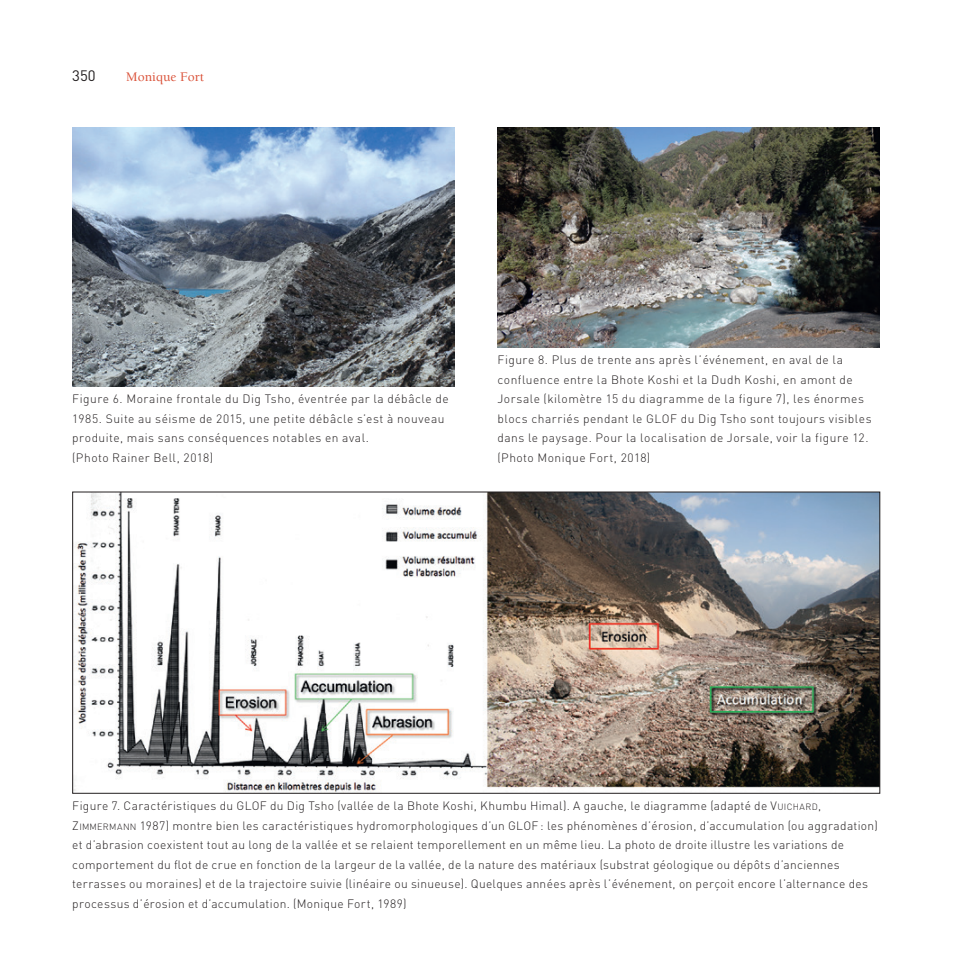
<style>
.page{position:relative;width:978px;height:978px;background:#fff}
.page>*{position:absolute;margin:0;border:0;box-sizing:border-box;transform-origin:0 0}
.t1{font:15px "DIN";color:#231f20}
.t2{font:500 13.5px "Berkeley";color:#da5138}
.t3{font:300 12px/19.5px "DIN";letter-spacing:.035em;color:#231f20}
.s1{font-style:inherit}
.s2{font-size:9px}
</style>
<div class="page">
<img style="left:72px;top:128px;width:383px;height:258px">
<img style="left:74px;top:494px;width:804px;height:298px">
<img style="left:498px;top:128px;width:382px;height:219px">
<p class="t1" style="left:72px;top:66px;width:25px">350</p>
<p class="t2" style="left:126px;top:70px;width:79px">Monique Fort</p>
<p class="t3" style="left:72px;top:389px;width:378px">Figure 6. Moraine frontale du Dig Tsho, éventrée par la débâcle de 1985. Suite au séisme de 2015, une petite débâcle s’est à nouveau produite, mais sans conséquences notables en aval.<br>(Photo Rainer Bell, 2018)</p>
<p class="t3" style="left:497px;top:350px;width:376px">Figure 8. Plus de trente ans après l’événement, en aval de la confluence entre la Bhote Koshi et la Dudh Koshi, en amont de Jorsale (kilomètre 15 du diagramme de la figure 7), les énormes blocs charriés pendant le GLOF du Dig Tsho sont toujours visibles dans le paysage. Pour la localisation de Jorsale, voir la figure 12. (Photo Monique Fort, 2018)</p>
<p class="t3" style="left:72px;top:796px;width:807px">Figure 7. Caractéristiques du GLOF du Dig Tsho (vallée de la Bhote Koshi, Khumbu Himal). A gauche, le diagramme (adapté de <span class="s1">V</span><span class="s2">UI CHARD</span>,<br><span class="s1">Z</span> <span class="s2">I MMERMANN</span> 1987) montre bien les caractéristiques hydromorphologiques d’un GLOF : les phénomènes d’érosion, d’accumulation (ou aggradation) et d’abrasion coexistent tout au long de la vallée et se relaient temporellement en un même lieu. La photo de droite illustre les variations de comportement du flot de crue en fonction de la largeur de la vallée, de la nature des matériaux (substrat géologique ou dépôts d’anciennes terrasses ou moraines) et de la trajectoire suivie (linéaire ou sinueuse). Quelques années après l’événement, on perçoit encore l’alternance des processus d’érosion et d’accumulation. (Monique Fort, 1989)</p>
</div>
